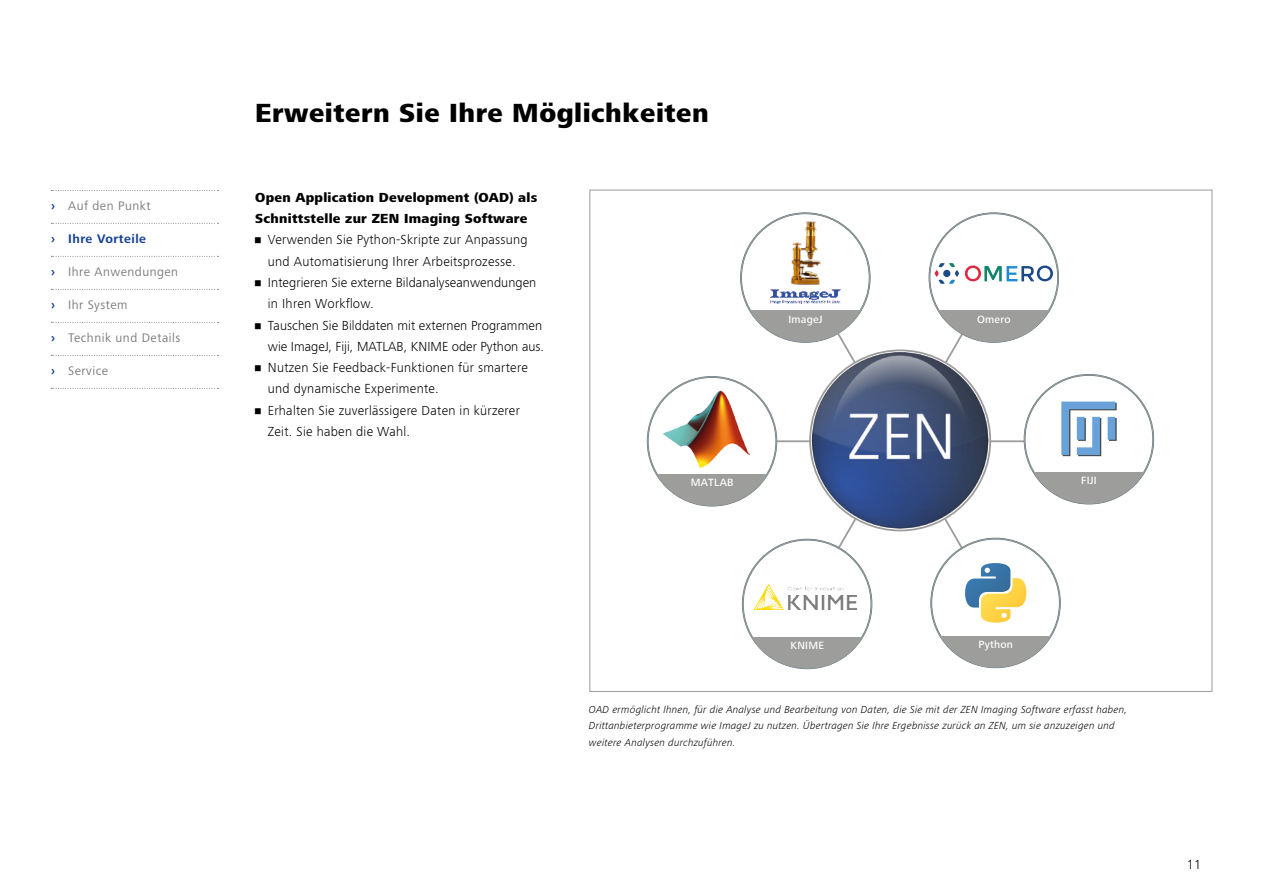
<style>
.page{position:relative;width:1263px;height:893px;background:#fff}
.page>*{position:absolute;margin:0;border:0;box-sizing:border-box;transform-origin:0 0}
.t1{font:800 27px "ZEISS Frutiger Next W1 G";letter-spacing:.02em;color:#000}
.t2{font:300 13.5px/21.3px "ZEISS Frutiger Next W1 G";letter-spacing:.02em;color:#000}
.t3{font:300 13.5px/21.3px "ZEISS Frutiger Next W1 G";color:#000;text-align:right}
.t4{font:800 13.5px/21.3px "ZEISS Frutiger Next W1 G";letter-spacing:.02em;color:#000}
.t5{font:12.75px "ZEISS Frutiger Next W1 G";letter-spacing:.04em;color:#7c7b7b}
.t6{font:700 12.75px "ZEISS Frutiger Next W1 G";letter-spacing:.04em;color:#164194}
.t7{font:500 10.95px "Zeiss Frutiger Next Pro";letter-spacing:.02em;color:#fff}
.t8{font:italic 300 10.5px/16.5px "ZEISS Frutiger Next W1 G";letter-spacing:.02em;color:#000}
.s1{font-weight:700;color:#164194}
</style>
<div class="page">
<hr style="left:776px;top:440px;width:248px;height:2px;background:#9d9d9c">
<svg style="left:836px;top:342px;width:129px;height:209px"></svg>
<img style="left:811px;top:352px;width:178px;height:177px;border-radius:89px">
<svg style="left:749px;top:311px;width:113px;height:31px;fill:#9d9d9c"></svg>
<svg style="left:656px;top:475px;width:112px;height:31px;fill:#9d9d9c"></svg>
<svg style="left:751px;top:637px;width:113px;height:31px;fill:#9d9d9c"></svg>
<svg style="left:939px;top:636px;width:113px;height:31px;fill:#9d9d9c"></svg>
<svg style="left:1032px;top:472px;width:114px;height:32px;fill:#9d9d9c"></svg>
<svg style="left:938px;top:311px;width:112px;height:31px;fill:#9d9d9c"></svg>
<img style="left:774px;top:222px;width:63px;height:63px">
<img style="left:771px;top:290px;width:69px;height:14px">
<svg style="left:934px;top:263px;width:25px;height:21px"></svg>
<svg style="left:965px;top:266px;width:88px;height:15px"></svg>
<img style="left:662px;top:390px;width:87px;height:78px">
<img style="left:754px;top:583px;width:103px;height:27px">
<svg style="left:965px;top:563px;width:61px;height:60px"></svg>
<svg style="left:1061px;top:401px;width:56px;height:55px"></svg>
<svg style="left:51px;top:190px;width:168px;height:1px"></svg>
<svg style="left:51px;top:223px;width:168px;height:1px"></svg>
<svg style="left:51px;top:256px;width:168px;height:1px"></svg>
<svg style="left:51px;top:289px;width:168px;height:1px"></svg>
<svg style="left:51px;top:322px;width:168px;height:1px"></svg>
<svg style="left:51px;top:355px;width:168px;height:1px"></svg>
<svg style="left:51px;top:388px;width:168px;height:1px"></svg>
<p class="t5" style="left:51px;top:197px;width:101px"><span class="s1">›</span> Auf den Punkt</p>
<p class="t6" style="left:51px;top:230px;width:97px">› Ihre Vorteile</p>
<p class="t5" style="left:51px;top:263px;width:129px"><span class="s1">›</span> Ihre Anwendungen</p>
<p class="t5" style="left:51px;top:296px;width:78px"><span class="s1">›</span> Ihr System</p>
<p class="t5" style="left:51px;top:329px;width:131px"><span class="s1">›</span> Technik und Details</p>
<p class="t5" style="left:51px;top:362px;width:59px"><span class="s1">›</span> Service</p>
<h1 class="t1" style="left:255px;top:93px;width:455px">Erweitern Sie Ihre Möglichkeiten</h1>
<p class="t4" style="left:255px;top:186px;width:284px">Open Application Development (OAD) als<br>Schnittstelle zur ZEN Imaging Software</p>
<p class="t2" style="left:255px;top:228px;width:274px;text-align:center">• Verwenden Sie Python-Skripte zur Anpassung und Automatisierung Ihrer Arbeitsprozesse.</p>
<p class="t2" style="left:268px;top:271px;width:270px;text-indent:-13px">• Integrieren Sie externe Bildanalyseanwendungen in Ihren Workflow.</p>
<p class="t3" style="left:255px;top:314px;width:290px">• Tauschen Sie Bilddaten mit externen Programmen wie ImageJ, Fiji, MATLAB, KNIME oder Python aus.</p>
<p class="t2" style="left:268px;top:356px;width:261px;text-indent:-13px">• Nutzen Sie Feedback-Funktionen für smartere und dynamische Experimente.</p>
<p class="t2" style="left:268px;top:399px;width:253px;text-indent:-13px">• Erhalten Sie zuverlässigere Daten in kürzerer<br>Zeit. Sie haben die Wahl.</p>
<p class="t7" style="left:691px;top:476px;width:44px">MATLAB</p>
<p class="t7" style="left:788px;top:313px;width:36px">ImageJ</p>
<p class="t7" style="left:977px;top:313px;width:35px">Omero</p>
<p class="t7" style="left:790px;top:639px;width:35px">KNIME</p>
<p class="t7" style="left:978px;top:638px;width:36px">Python</p>
<p class="t7" style="left:1081px;top:474px;width:17px">FIJI</p>
<p class="t8" style="left:589px;top:701px;width:540px">OAD ermöglicht Ihnen, für die Analyse und Bearbeitung von Daten, die Sie mit der ZEN Imaging Software erfasst haben,<br>Drittanbieterprogramme wie ImageJ zu nutzen. Übertragen Sie Ihre Ergebnisse zurück an ZEN, um sie anzuzeigen und weitere Analysen durchzuführen.</p>
<p class="t2" style="left:1187px;top:853px;width:16px">11</p>
</div>
